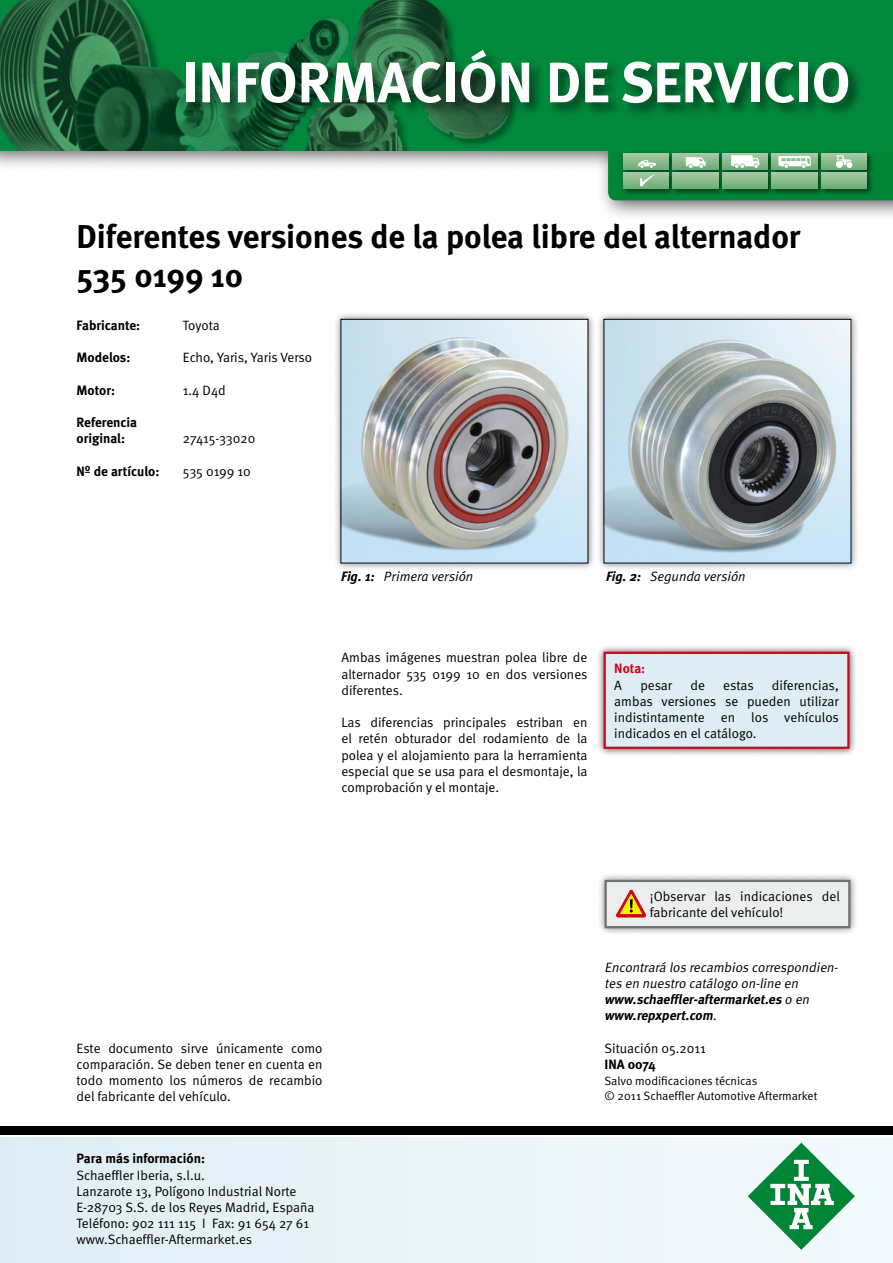
<style>
.page{position:relative;width:893px;height:1263px;background:#fff}
.page>*{position:absolute;margin:0;border:0;box-sizing:border-box;transform-origin:0 0}
.t1{font:700 57px "Meta";color:#fff}
.t2{font:700 33px/39.6px "Meta";color:#000}
.t3{font:13.5px/16.2px "Meta Normal";color:#000;text-align:justify}
.t4{font:700 13.5px/16.2px "Meta";color:#000}
.t5{font:italic 13.5px/16.2px "Meta Normal";color:#000}
.t6{font:italic 700 13.5px/16.2px "Meta";color:#000}
.t7{font:italic 13.5px "Meta Normal";color:#000}
.t8{font:700 13.5px "Meta";color:#cd071e}
.t9{font:12px/14.4px "Meta Normal";color:#000}
.s1{font-family:"Meta";font-weight:700}
.s2{font-family:"Meta Normal";font-weight:400}
</style>
<div class="page">
<div style="left:596px;top:644px;width:261px;height:113px;background:#000;opacity:.7"></div>
<div style="left:605px;top:653px;width:243px;height:95px;background:#deecf3"></div>
<div style="left:604px;top:652px;width:245px;height:97px;border:2px solid #cd071e"></div>
<div style="left:333px;top:311px;width:263px;height:260px;background:#000;opacity:.5"></div>
<img style="left:342px;top:321px;width:244px;height:240px">
<div style="left:596px;top:311px;width:263px;height:260px;background:#000;opacity:.5"></div>
<img style="left:606px;top:321px;width:243px;height:240px">
<div style="left:597px;top:872px;width:261px;height:64px;background:#000;opacity:.5"></div>
<div style="left:606px;top:881px;width:243px;height:46px;background:#eceded"></div>
<div style="left:604px;top:880px;width:246px;height:48px;border:2px solid #707172"></div>
<svg style="left:616px;top:890px;width:30px;height:27px"></svg>
<div style="left:0;top:1137px;width:893px;height:126px;background:#e9f4f9"></div>
<div style="left:0;top:1126px;width:893px;height:9px;background:#000"></div>
<svg style="left:748px;top:1142px;width:107px;height:108px"></svg>
<div style="left:0;top:0;width:893px;height:222px;background:#000;opacity:.6"></div>
<img style="left:0;top:0;width:893px;height:150px">
<div style="left:183px;top:47px;width:681px;height:72px;background:#000;opacity:.5"></div>
<svg style="left:608px;top:150px;width:285px;height:50px;background:#55a06c"></svg>
<h1 class="t1" style="left:182px;top:46px;width:670px">INFORMACIÓN DE SERVICIO</h1>
<h2 class="t2" style="left:77px;top:216px;width:725px">Diferentes versiones de la polea libre del alternador<br>535 0199 10</h2>
<p class="t4" style="left:77px;top:317px;width:65px">Fabricante:</p>
<p class="t3" style="left:183px;top:317px;width:38px">Toyota</p>
<p class="t4" style="left:77px;top:349px;width:55px">Modelos:</p>
<p class="t3" style="left:183px;top:349px;width:131px">Echo, Yaris, Yaris Verso</p>
<p class="t4" style="left:77px;top:381px;width:40px">Motor:</p>
<p class="t3" style="left:183px;top:382px;width:44px">1.4 D4d</p>
<p class="t4" style="left:77px;top:414px;width:62px">Referencia original:</p>
<p class="t3" style="left:183px;top:430px;width:74px">27415-33020</p>
<p class="t4" style="left:77px;top:462px;width:84px">Nº de artículo:</p>
<p class="t3" style="left:183px;top:463px;width:70px">535 0199 10</p>
<p class="t7" style="left:341px;top:568px;width:134px"><span class="s1">Fig. 1:</span> Primera versión</p>
<p class="t7" style="left:606px;top:568px;width:141px"><span class="s1">Fig. 2:</span> Segunda versión</p>
<p class="t3" style="left:341px;top:649px;width:248px">Ambas imágenes muestran polea libre de alternador 535 0199 10 en dos versiones diferentes.</p>
<p class="t3" style="left:341px;top:714px;width:247px">Las diferencias principales estriban en el retén obturador del rodamiento de la polea y el alojamiento para la herramienta especial que se usa para el desmontaje, la comprobación y el montaje.</p>
<p class="t8" style="left:614px;top:660px;width:32px">Nota:</p>
<p class="t3" style="left:614px;top:677px;width:9px">A</p>
<p class="t3" style="left:640px;top:677px;width:33px">pesar</p>
<p class="t3" style="left:690px;top:677px;width:16px">de</p>
<p class="t3" style="left:723px;top:677px;width:32px">estas</p>
<p class="t3" style="left:614px;top:677px;width:226px;text-indent:158px">diferencias, ambas versiones se pueden utilizar indistintamente en los vehículos indicados en el catálogo.</p>
<p class="t3" style="left:77px;top:1040px;width:247px">Este documento sirve únicamente como comparación. Se deben tener en cuenta en todo momento los números de recambio del fabricante del vehículo.</p>
<p class="t4" style="left:77px;top:1150px;width:130px">Para más información:</p>
<p class="t3" style="left:77px;top:1166px;width:240px;text-align:left">Schaeffler Iberia, s.l.u.<br>Lanzarote 13, Polígono Industrial Norte E-28703 S.S. de los Reyes Madrid, España Teléfono: 902 111 115 I Fax: 91 654 27 61 www.Schaeffler-Aftermarket.es</p>
<p class="t3" style="left:650px;top:888px;width:191px">¡Observar las indicaciones del fabricante del vehículo!</p>
<p class="t5" style="left:604px;top:959px;width:238px">Encontrará los recambios correspondien&shy;tes en nuestro catálogo on-line en</p>
<p class="t6" style="left:604px;top:991px;width:209px">www.schaeffler-aftermarket.es <span class="s2">o en </span>www.repxpert.com<span class="s2">.</span></p>
<p class="t3" style="left:604px;top:1040px;width:103px">Situación 05.2011</p>
<p class="t4" style="left:604px;top:1056px;width:53px">INA 0074</p>
<p class="t9" style="left:604px;top:1074px;width:214px">Salvo modificaciones técnicas<br>© 2011 Schaeffler Automotive Aftermarket</p>
</div>
